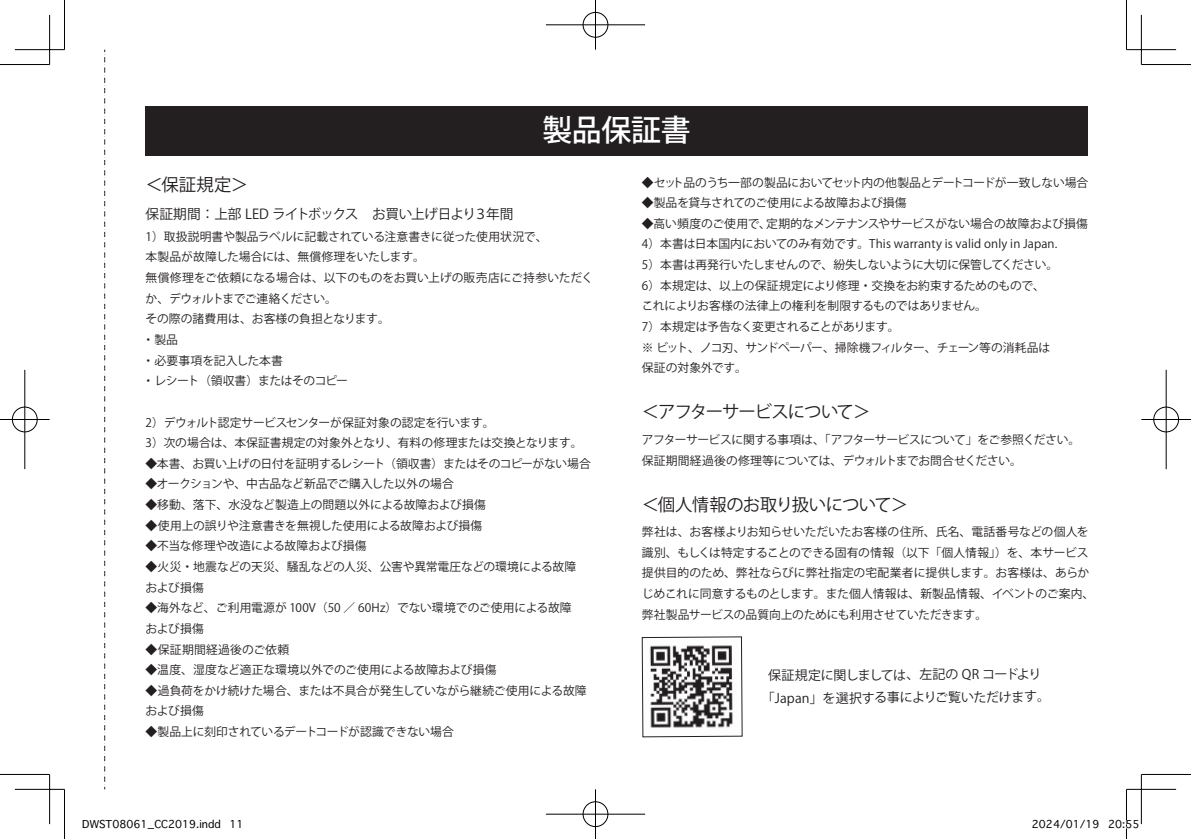
<style>
.page{position:relative;width:1191px;height:839px;background:#fff}
.page>*{position:absolute;margin:0;border:0;box-sizing:border-box;transform-origin:0 0}
.t1{font:29.93px "Koz Go Pro Medium 90 pv RKSJ H";letter-spacing:-.01em;color:#fff}
.t2{font:17.32px "Koz Go Pro Regular 90 pv RKSJ H";letter-spacing:-.05em;color:#231f20}
.t3{font:17.32px "Koz Go Pro Regular 90 pv RKSJ H";letter-spacing:-.03em;color:#231f20}
.t4{font:13.65px "Koz Go Pro Regular 90 pv RKSJ H";letter-spacing:-.055em;color:#231f20}
.t5{font:12.95px/22.9px "Koz Go Pro Regular 90 pv RKSJ H";letter-spacing:-.03em;color:#231f20;text-align:center}
.t6{font:11.72px/20.7px "Koz Go Pro Regular 90 pv RKSJ H";letter-spacing:-.01em;color:#231f20}
.t7{font:11.72px/20.7px "Koz Go Pro Regular 90 pv RKSJ H";letter-spacing:-.03em;color:#231f20}
.t8{font:11.72px "Koz Go Pro Regular 90 pv RKSJ H";letter-spacing:.02em;color:#231f20}
.t9{font:10.5px "Osaka";color:#000}
</style>
<div class="page">
<svg style="left:104px;top:50px;width:1px;height:739px"></svg>
<div style="left:145px;top:106px;width:942px;height:49px;background:#231f20"></div>
<svg style="left:641px;top:636px;width:102px;height:101px"></svg>
<hr style="left:0;top:64px;width:50px;height:1px;background:#000">
<hr style="left:1141px;top:64px;width:50px;height:1px;background:#000">
<hr style="left:0;top:774px;width:50px;height:1px;background:#000">
<hr style="left:1141px;top:774px;width:50px;height:1px;background:#000">
<hr style="left:64px;top:0;width:1px;height:50px;background:#000">
<hr style="left:64px;top:789px;width:1px;height:49px;background:#000">
<hr style="left:1126px;top:0;width:1px;height:50px;background:#000">
<hr style="left:1126px;top:789px;width:1px;height:49px;background:#000">
<hr style="left:15px;top:49px;width:49px;height:1px;background:#000">
<hr style="left:1126px;top:49px;width:50px;height:1px;background:#000">
<hr style="left:15px;top:788px;width:49px;height:1px;background:#000">
<hr style="left:1126px;top:788px;width:50px;height:1px;background:#000">
<hr style="left:49px;top:15px;width:1px;height:49px;background:#000">
<hr style="left:49px;top:774px;width:1px;height:49px;background:#000">
<hr style="left:1141px;top:15px;width:1px;height:49px;background:#000">
<hr style="left:1141px;top:774px;width:1px;height:49px;background:#000">
<div style="left:582px;top:11px;width:27px;height:27px;border:2px solid #fff;border-radius:50%"></div>
<hr style="left:546px;top:24px;width:99px;height:2px;background:#fff">
<hr style="left:594px;top:0;width:3px;height:50px;background:#fff">
<div style="left:583px;top:12px;width:25px;height:25px;border:1px solid #000;border-radius:50%"></div>
<hr style="left:546px;top:25px;width:99px;height:1px;background:#000">
<hr style="left:595px;top:0;width:1px;height:50px;background:#000">
<div style="left:582px;top:800px;width:27px;height:27px;border:2px solid #fff;border-radius:50%"></div>
<hr style="left:546px;top:812px;width:99px;height:3px;background:#fff">
<hr style="left:594px;top:789px;width:3px;height:49px;background:#fff">
<div style="left:583px;top:801px;width:25px;height:25px;border:1px solid #000;border-radius:50%"></div>
<hr style="left:546px;top:813px;width:99px;height:1px;background:#000">
<hr style="left:595px;top:789px;width:1px;height:49px;background:#000">
<div style="left:11px;top:406px;width:27px;height:27px;border:2px solid #fff;border-radius:50%"></div>
<hr style="left:0;top:418px;width:50px;height:2px;background:#fff">
<hr style="left:24px;top:370px;width:2px;height:99px;background:#fff">
<div style="left:12px;top:407px;width:25px;height:25px;border:1px solid #000;border-radius:50%"></div>
<hr style="left:0;top:419px;width:50px;height:1px;background:#000">
<hr style="left:25px;top:370px;width:1px;height:99px;background:#000">
<div style="left:1152px;top:406px;width:27px;height:27px;border:2px solid #fff;border-radius:50%"></div>
<hr style="left:1141px;top:418px;width:50px;height:2px;background:#fff">
<hr style="left:1165px;top:370px;width:2px;height:99px;background:#fff">
<div style="left:1153px;top:407px;width:25px;height:25px;border:1px solid #000;border-radius:50%"></div>
<hr style="left:1141px;top:419px;width:50px;height:1px;background:#000">
<hr style="left:1165px;top:370px;width:1px;height:99px;background:#000">
<h1 class="t1" style="left:542px;top:111px;width:150px">製品保証書</h1>
<h2 class="t2" style="left:146px;top:174px;width:104px">＜保証規定＞</h2>
<p class="t4" style="left:146px;top:205px;width:369px">保証期間：上部 LED ライトボックス　お買い上げ日より３年間</p>
<p class="t6" style="left:143px;top:226px;width:452px">1）取扱説明書や製品ラベルに記載されている注意書きに従った使用状況で、<br>本製品が故障した場合には、無償修理をいたします。<br>無償修理をご依頼になる場合は、以下のものをお買い上げの販売店にご持参いただくか、デウォルトまでご連絡ください。<br>その際の諸費用は、お客様の負担となります。<br>・製品<br>・必要事項を記入した本書<br>・レシート（領収書）またはそのコピー</p>
<p class="t6" style="left:146px;top:412px;width:438px">2）デウォルト認定サービスセンターが保証対象の認定を行います。<br>3）次の場合は、本保証書規定の対象外となり、有料の修理または交換となります。</p>
<p class="t6" style="left:146px;top:453px;width:447px">◆本書、お買い上げの日付を証明するレシート（領収書）またはそのコピーがない場合</p>
<p class="t6" style="left:146px;top:474px;width:310px">◆オークションや、中古品など新品でご購入した以外の場合</p>
<p class="t6" style="left:146px;top:494px;width:342px">◆移動、落下、水没など製造上の問題以外による故障および損傷</p>
<p class="t6" style="left:146px;top:515px;width:338px">◆使用上の誤りや注意書きを無視した使用による故障および損傷</p>
<p class="t6" style="left:146px;top:536px;width:223px">◆不当な修理や改造による故障および損傷</p>
<p class="t6" style="left:146px;top:556px;width:432px">◆火災・地震などの天災、騒乱などの人災、公害や異常電圧などの環境による故障および損傷</p>
<p class="t6" style="left:146px;top:597px;width:427px">◆海外など、ご利用電源が 100V（50 ／ 60Hz）でない環境でのご使用による故障および損傷</p>
<p class="t8" style="left:146px;top:641px;width:145px">◆保証期間経過後のご依頼</p>
<p class="t6" style="left:146px;top:659px;width:352px">◆温度、湿度など適正な環境以外でのご使用による故障および損傷</p>
<p class="t6" style="left:146px;top:680px;width:442px">◆過負荷をかけ続けた場合、または不具合が発生していながら継続ご使用による故障および損傷</p>
<p class="t6" style="left:146px;top:721px;width:310px">◆製品上に刻印されているデートコードが認識できない場合</p>
<p class="t6" style="left:642px;top:172px;width:448px">◆セット品のうち一部の製品においてセット内の他製品とデートコードが一致しない場合</p>
<p class="t7" style="left:642px;top:193px;width:266px">◆製品を貸与されてのご使用による故障および損傷</p>
<p class="t6" style="left:642px;top:213px;width:448px">◆高い頻度のご使用で、定期的なメンテナンスやサービスがない場合の故障および損傷4）本書は日本国内においてのみ有効です。This warranty is valid only in Japan.<br>5）本書は再発行いたしませんので、紛失しないように大切に保管してください。<br>6）本規定は、以上の保証規定により修理・交換をお約束するためのもので、<br>これによりお客様の法律上の権利を制限するものではありません。<br>7）本規定は予告なく変更されることがあります。<br>※ ビット、ノコ刃、サンドペーパー、掃除機フィルター、チェーン等の消耗品は<br>保証の対象外です。</p>
<h2 class="t2" style="left:642px;top:401px;width:230px">＜アフターサービスについて＞</h2>
<p class="t7" style="left:642px;top:429px;width:440px">アフターサービスに関する事項は、「アフターサービスについて」をご参照ください。保証期間経過後の修理等については、デウォルトまでお問合せください。</p>
<h2 class="t3" style="left:642px;top:493px;width:268px">＜個人情報のお取り扱いについて＞</h2>
<p class="t6" style="left:642px;top:521px;width:454px">弊社は、お客様よりお知らせいただいたお客様の住所、氏名、電話番号などの個人を識別、もしくは特定することのできる固有の情報（以下「個人情報」）を、本サービス提供目的のため、弊社ならびに弊社指定の宅配業者に提供します。お客様は、あらかじめこれに同意するものとします。また個人情報は、新製品情報、イベントのご案内、弊社製品サービスの品質向上のためにも利用させていただきます。</p>
<p class="t5" style="left:762px;top:663px;width:290px">保証規定に関しましては、左記の QR コードより「Japan」を選択する事によりご覧いただけます。</p>
<p class="t9" style="left:82px;top:817px;width:163px">DWST08061_CC2019.indd 11</p>
<p class="t9" style="left:1032px;top:817px;width:109px">2024/01/19 20:55</p>
</div>
